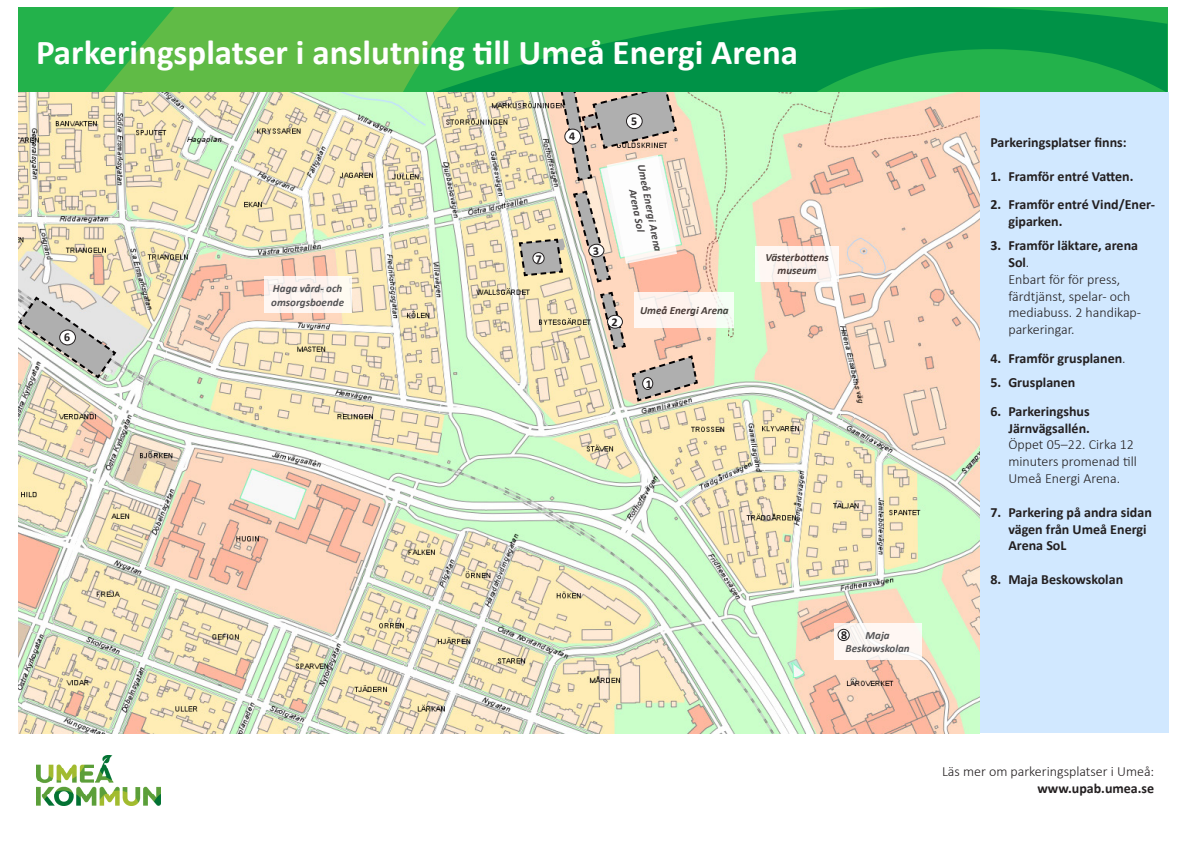
<style>
.page{position:relative;width:1191px;height:842px;background:#fff}
.page>*{position:absolute;margin:0;border:0;box-sizing:border-box;transform-origin:0 0}
.t1{font:700 35px "Calibri";color:#fff}
.t2{font:300 14px/16.8px "Calibri";color:#231f20}
.t3{font:700 14px/16.8px "Calibri";color:#231f20}
.t4{font:700 12px "Calibri";color:#231f20}
.t5{font:italic 700 11px/13.2px "Calibri";color:#231f20;text-align:center}
.t6{font:italic 700 11px/13.2px "Calibri";color:#535355}
.s1{font-weight:700}
.s2{font-weight:300}
</style>
<div class="page">
<div style="left:979px;top:92px;width:189px;height:641px;background:#d1e8ff"></div>
<img style="left:18px;top:92px;width:961px;height:642px">
<img style="left:36px;top:755px;width:124px;height:51px">
<div style="left:634px;top:292px;width:100px;height:35px;background:#fbf7f3"></div>
<svg style="left:264px;top:276px;width:87px;height:36px;fill:#fef7f1"></svg>
<div style="left:833px;top:623px;width:88px;height:36px;background:#fef7f3"></div>
<svg style="left:18px;top:7px;width:301px;height:85px;background:#47b748"></svg>
<svg style="left:319px;top:7px;width:848px;height:85px;background:#20a548"></svg>
<svg style="left:599px;top:291px;width:100px;height:112px"></svg>
<svg style="left:18px;top:295px;width:100px;height:85px;background:#cac9c5"></svg>
<svg style="left:517px;top:49px;width:650px;height:235px"></svg>
<svg style="left:837px;top:628px;width:13px;height:13px"></svg>
<p class="t1" style="left:36px;top:28px;width:763px">Parkeringsplatser i anslutning till Umeå Energi Arena</p>
<p class="t6" style="left:271px;top:282px;width:74px">Haga vård- och omsorgsboende</p>
<p class="t4" style="left:569px;top:128px;width:8px">4</p>
<p class="t4" style="left:631px;top:112px;width:8px">5</p>
<p class="t5" style="left:648px;top:163px;width:90px;rotate:79deg">Umeå Energi Arena<br>Arena Sol</p>
<p class="t5" style="left:640px;top:303px;width:90px">Umeå Energi Arena</p>
<p class="t4" style="left:645px;top:375px;width:8px">1</p>
<p class="t5" style="left:765px;top:251px;width:65px">Västerbottens museum</p>
<p class="t6" style="left:845px;top:628px;width:66px;text-align:center">Maja<br>Beskowskolan</p>
<p class="t3" style="left:990px;top:134px;width:138px">Parkeringsplatser finns:</p>
<p class="t3" style="left:990px;top:167px;width:145px">1. Framför entré Vatten.</p>
<p class="t3" style="left:1008px;top:196px;width:148px;text-indent:-18px">2. Framför entré Vind/Ener&shy;giparken.</p>
<p class="t2" style="left:1008px;top:237px;width:134px;text-indent:-18px"><span class="s1">3. Framför läktare, arena<br>Sol</span>.<br>Enbart för för press, färdtjänst, spelar- och mediabuss. 2 handikap&shy;parkeringar.</p>
<p class="t3" style="left:990px;top:350px;width:137px">4. Framför grusplanen<span class="s2">.</span></p>
<p class="t3" style="left:990px;top:374px;width:86px">5. Grusplanen</p>
<p class="t2" style="left:1008px;top:403px;width:130px;text-indent:-18px"><span class="s1">6. Parkeringshus<br>Järnvägsallén.<br></span>Öppet 05–22. Cirka 12 minuters promenad till<br>Umeå Energi Arena.</p>
<p class="t3" style="left:1008px;top:503px;width:145px;text-indent:-18px">7. Parkering på andra sidan vägen från Umeå Energi<br>Arena SoL</p>
<p class="t3" style="left:990px;top:571px;width:134px">8. Maja Beskowskolan</p>
<p class="t2" style="left:942px;top:763px;width:214px">Läs mer om parkeringsplatser i Umeå:</p>
<p class="t3" style="left:1037px;top:779px;width:118px">www.upab.umea.se</p>
</div>
